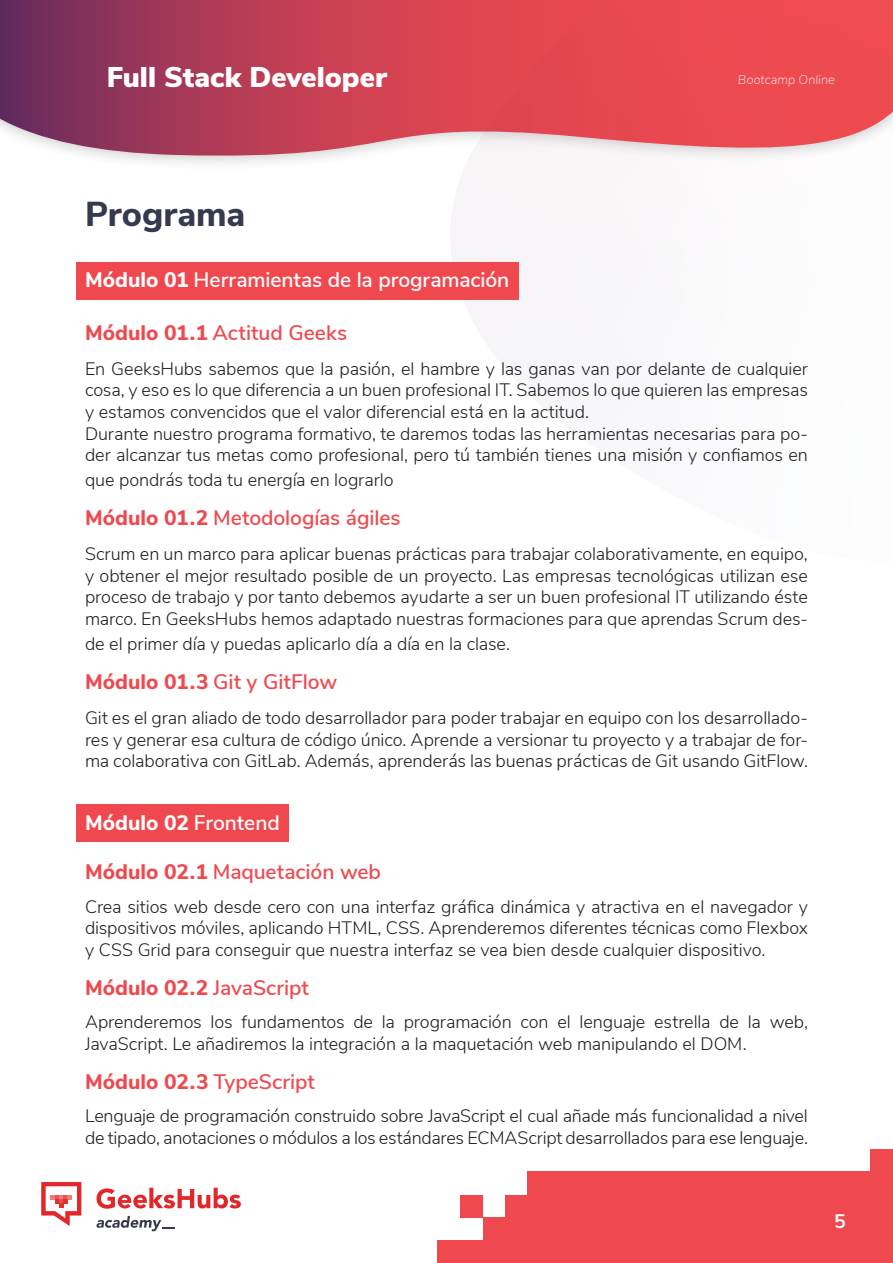
<style>
.page{position:relative;width:893px;height:1263px;background:#fff}
.page>*{position:absolute;margin:0;border:0;box-sizing:border-box;transform-origin:0 0}
.t1{font:800 34.5px "Nunito Sans";letter-spacing:-.005em;color:#363a4e}
.t2{font:900 28.5px "Nunito Sans";color:#fff}
.t3{font:600 21px "Nunito Sans";letter-spacing:-.005em;color:#ef494f}
.t4{font:800 21px "Nunito Sans";color:#ef494f}
.t5{font:600 21px "Nunito Sans";letter-spacing:-.005em;color:#fff}
.t6{font:800 21px "Nunito Sans";color:#fff}
.t7{font:700 19.5px "Nunito Sans";color:#fff}
.t8{font:300 18px/21.6px "Nunito Sans";letter-spacing:-.01em;color:#1f1f1f}
.t9{font:italic 200 12.75px "Nunito Sans";letter-spacing:.01em;color:#fff}
.s1{font-weight:800}
.s2{font-weight:600}
</style>
<div class="page">
<svg style="left:97px;top:1188px;width:144px;height:21px"></svg>
<svg style="left:96px;top:1216px;width:78px;height:15px"></svg>
<svg style="left:41px;top:1182px;width:40px;height:44px"></svg>
<div style="left:528px;top:1171px;width:365px;height:92px;background:#ef494f"></div>
<div style="left:870px;top:1149px;width:23px;height:22px;background:#ef494f"></div>
<div style="left:483px;top:1218px;width:47px;height:45px;background:#ef494f"></div>
<div style="left:438px;top:1240px;width:49px;height:23px;background:#ef494f"></div>
<div style="left:505px;top:1195px;width:29px;height:38px;background:#ef494f"></div>
<div style="left:460px;top:1195px;width:23px;height:23px;background:#ef494f"></div>
<svg style="left:0;top:0;width:441px;height:162px;background:#b14b65"></svg>
<svg style="left:441px;top:0;width:452px;height:343px"></svg>
<div style="left:76px;top:262px;width:442px;height:37px;background:#ef494f"></div>
<div style="left:76px;top:804px;width:213px;height:38px;background:#ef494f"></div>
<h2 class="t2" style="left:107px;top:56px;width:282px">Full Stack Developer</h2>
<p class="t9" style="left:738px;top:71px;width:98px">Bootcamp Online</p>
<h1 class="t1" style="left:85px;top:189px;width:162px">Programa</h1>
<p class="t5" style="left:85px;top:265px;width:426px"><span class="s1">Módulo 01</span> Herramientas de la programación</p>
<p class="t3" style="left:85px;top:317px;width:264px"><span class="s1">Módulo 01.1</span> Actitud Geeks</p>
<p class="t8" style="left:85px;top:357px;width:724px">En GeeksHubs sabemos que la pasión, el hambre y las ganas van por delante de cualquier cosa, y eso es lo que diferencia a un buen profesional IT. Sabemos lo que quieren las empresas y estamos convencidos que el valor diferencial está en la actitud.<br>Durante nuestro programa formativo, te daremos todas las herramientas necesarias para po&shy;der alcanzar tus metas como profesional, pero tú también tienes una misión y confiamos en</p>
<p class="t8" style="left:85px;top:468px;width:310px">que pondrás toda tu energía en lograrlo</p>
<p class="t3" style="left:85px;top:502px;width:317px"><span class="s1">Módulo 01.2</span> Metodologías ágiles</p>
<p class="t8" style="left:85px;top:542px;width:724px;text-align:justify">Scrum en un marco para aplicar buenas prácticas para trabajar colaborativamente, en equipo, y obtener el mejor resultado posible de un proyecto. Las empresas tecnológicas utilizan ese proceso de trabajo y por tanto debemos ayudarte a ser un buen profesional IT utilizando éste marco. En GeeksHubs hemos adaptado nuestras formaciones para que aprendas Scrum des-</p>
<p class="t8" style="left:85px;top:632px;width:426px">de el primer día y puedas aplicarlo día a día en la clase.</p>
<p class="t3" style="left:85px;top:666px;width:254px"><span class="s1">Módulo 01.3</span> Git y GitFlow</p>
<p class="t8" style="left:85px;top:706px;width:724px;text-align:justify">Git es el gran aliado de todo desarrollador para poder trabajar en equipo con los desarrollado&shy;res y generar esa cultura de código único. Aprende a versionar tu proyecto y a trabajar de for&shy;ma colaborativa con GitLab. Además, aprenderás las buenas prácticas de Git usando GitFlow.</p>
<p class="t6" style="left:85px;top:807px;width:196px">Módulo 02 <span class="s2">Frontend</span></p>
<p class="t3" style="left:85px;top:856px;width:297px"><span class="s1">Módulo 02.1</span> Maquetación web</p>
<p class="t8" style="left:85px;top:894px;width:724px;text-align:justify">Crea sitios web desde cero con una interfaz gráfica dinámica y atractiva en el navegador y dispositivos móviles, aplicando HTML, CSS. Aprenderemos diferentes técnicas como Flexbox y CSS Grid para conseguir que nuestra interfaz se vea bien desde cualquier dispositivo.</p>
<p class="t4" style="left:85px;top:972px;width:225px">Módulo 02.2 <span class="s2">JavaScript</span></p>
<p class="t8" style="left:85px;top:1010px;width:724px">Aprenderemos los fundamentos de la programación con el lenguaje estrella de la web,<br>JavaScript. Le añadiremos la integración a la maquetación web manipulando el DOM.</p>
<p class="t4" style="left:85px;top:1066px;width:231px">Módulo 02.3 <span class="s2">TypeScript</span></p>
<p class="t8" style="left:85px;top:1104px;width:724px">Lenguaje de programación construido sobre JavaScript el cual añade más funcionalidad a nivel de tipado, anotaciones o módulos a los estándares ECMAScript desarrollados para ese lenguaje.</p>
<p class="t7" style="left:834px;top:1207px;width:13px">5</p>
</div>
